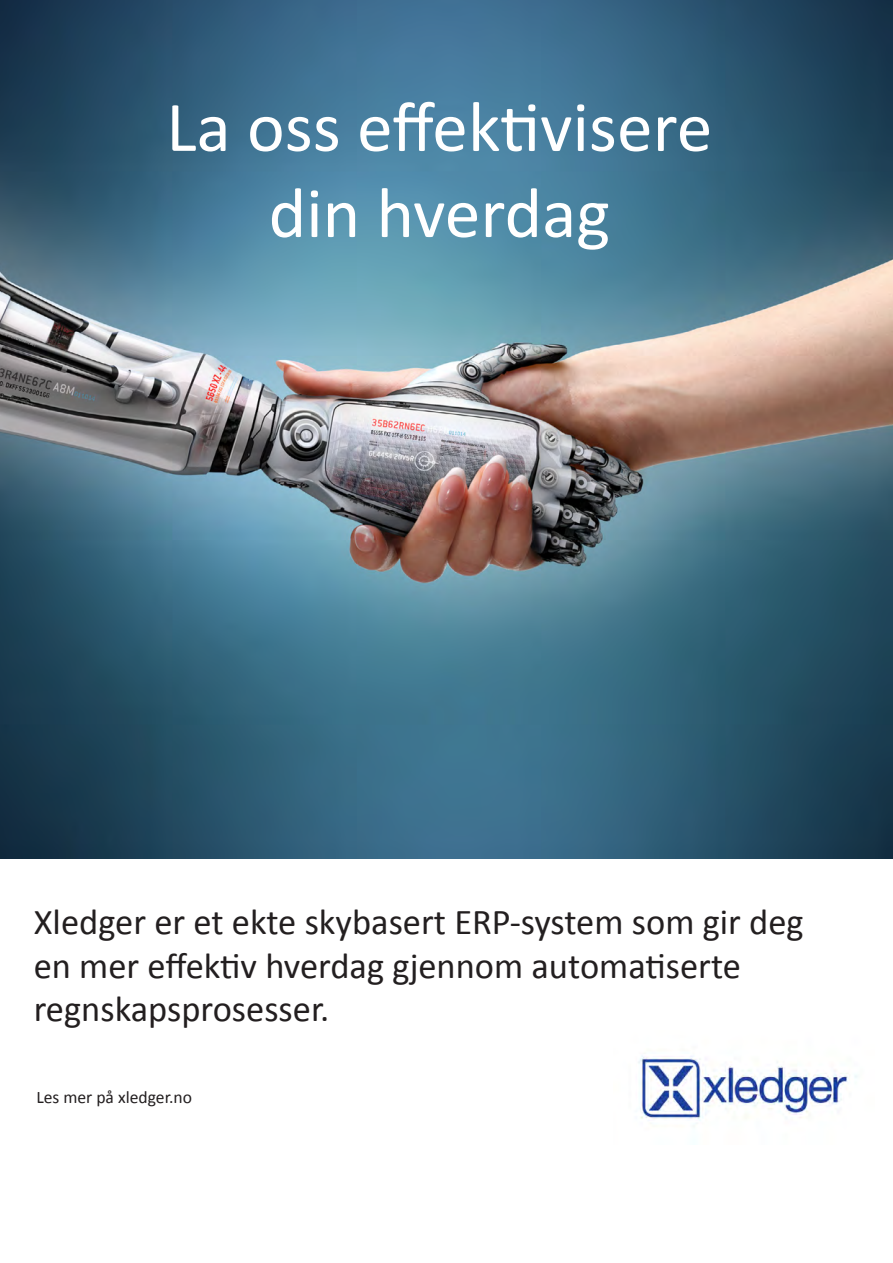
<style>
.page{position:relative;width:893px;height:1263px;background:#fff}
.page>*{position:absolute;margin:0;border:0;box-sizing:border-box;transform-origin:0 0}
.t1{font:71.7px/86.1px "Calibri";color:#fff;text-align:center}
.t2{font:36.45px/43.8px "Calibri";color:#231f20}
.t3{font:17.55px "Calibri";color:#231f20}
</style>
<div class="page">
<img style="left:0;top:0;width:893px;height:858px">
<img style="left:638px;top:1056px;width:220px;height:65px">
<h1 class="t1" style="left:166px;top:84px;width:548px">La oss effektivisere din hverdag</h1>
<p class="t2" style="left:34px;top:900px;width:771px">Xledger er et ekte skybasert ERP-system som gir deg en mer effektiv hverdag gjennom automatiserte regnskapsprosesser.</p>
<p class="t3" style="left:36px;top:1085px;width:157px">Les mer på xledger.no</p>
</div>
